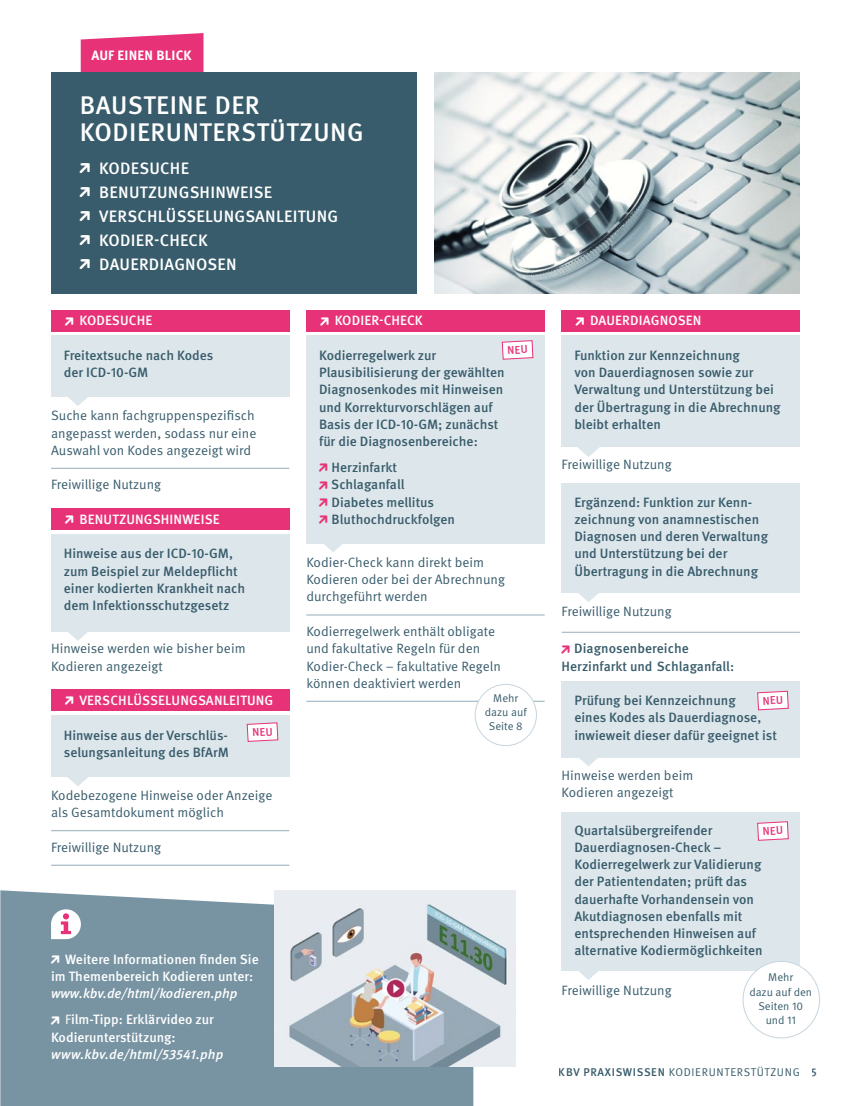
<style>
.page{position:relative;width:851px;height:1106px;background:#fff}
.page>*{position:absolute;margin:0;border:0;box-sizing:border-box;transform-origin:0 0}
.t1{font:500 25.5px/26.7px "Meta Pro";letter-spacing:.02em;color:#fff}
.t2{font:500 16.5px "Meta Pro";letter-spacing:.015em;color:#fff}
.t3{font:500 13.5px/17.2px "Meta Pro";color:#385c6b}
.t4{font:13.5px/17.2px "Meta Pro Norm";color:#385c6b}
.t5{font:500 13.5px/17.2px "Meta Pro";color:#fff}
.t6{font:italic 500 13.5px "Meta Pro";color:#fff}
.t7{font:700 13.5px "Meta Pro";letter-spacing:.015em;color:#fff}
.t8{font:11.25px/14.2px "Meta Pro Norm";color:#385c6b;text-align:center}
.t9{font:11.25px "Meta Pro Norm";letter-spacing:.06em;color:#385c6b}
.s1{font-family:"KBV pfeil 2022";font-weight:400}
.s2{font-family:"KBV pfeil 2022";font-weight:400;color:#e83278}
.s3{font-family:"Meta Pro Norm";font-weight:400}
.s4{font-family:"Meta Pro";font-weight:500}
</style>
<div class="page">
<div style="left:0;top:890px;width:473px;height:216px;background:#7894a3"></div>
<div style="left:51px;top:335px;width:238px;height:61px;background:#dde6eb"></div>
<div style="left:306px;top:335px;width:238px;height:208px;background:#dde6eb"></div>
<div style="left:561px;top:335px;width:238px;height:112px;background:#dde6eb"></div>
<div style="left:561px;top:483px;width:238px;height:109px;background:#dde6eb"></div>
<div style="left:561px;top:681px;width:238px;height:76px;background:#dde6eb"></div>
<div style="left:561px;top:811px;width:238px;height:159px;background:#dde6eb"></div>
<div style="left:51px;top:534px;width:238px;height:97px;background:#dde6eb"></div>
<div style="left:51px;top:715px;width:238px;height:61px;background:#dde6eb"></div>
<svg style="left:81px;top:33px;width:122px;height:39px;background:#e94383"></svg>
<img style="left:434px;top:72px;width:365px;height:221px">
<div style="left:51px;top:72px;width:366px;height:221px;background:#385c6b"></div>
<hr style="left:51px;top:468px;width:238px;height:1px;background:#95acba">
<hr style="left:51px;top:830px;width:238px;height:1px;background:#95acba">
<hr style="left:51px;top:864px;width:238px;height:1px;background:#95acba">
<div style="left:51px;top:310px;width:238px;height:21px;background:#e83278"></div>
<div style="left:51px;top:508px;width:238px;height:21px;background:#e83278"></div>
<div style="left:51px;top:689px;width:238px;height:21px;background:#e83278"></div>
<hr style="left:306px;top:614px;width:238px;height:1px;background:#95acba">
<hr style="left:306px;top:701px;width:238px;height:1px;background:#95acba">
<div style="left:306px;top:310px;width:238px;height:21px;background:#e83278"></div>
<hr style="left:561px;top:632px;width:238px;height:1px;background:#95acba">
<div style="left:561px;top:310px;width:238px;height:21px;background:#e83278"></div>
<div style="left:743px;top:961px;width:76px;height:77px;background:#fff;border-radius:50%"></div>
<div style="left:742px;top:961px;width:77px;height:77px;border:1px solid #c8d5de;border-radius:50%"></div>
<div style="left:475px;top:684px;width:61px;height:61px;background:#fff;border-radius:50%"></div>
<div style="left:474px;top:684px;width:62px;height:62px;border:1px solid #c8d5de;border-radius:50%"></div>
<svg style="left:65px;top:396px;width:25px;height:10px"></svg>
<svg style="left:321px;top:543px;width:24px;height:9px"></svg>
<svg style="left:577px;top:447px;width:23px;height:10px"></svg>
<svg style="left:576px;top:592px;width:24px;height:10px"></svg>
<svg style="left:576px;top:757px;width:24px;height:9px"></svg>
<svg style="left:576px;top:970px;width:24px;height:10px"></svg>
<svg style="left:65px;top:776px;width:25px;height:10px"></svg>
<svg style="left:65px;top:631px;width:25px;height:10px"></svg>
<svg style="left:51px;top:909px;width:30px;height:30px"></svg>
<img style="left:275px;top:890px;width:240px;height:176px">
<svg style="left:757px;top:690px;width:31px;height:20px"></svg>
<svg style="left:757px;top:821px;width:31px;height:20px"></svg>
<svg style="left:501px;top:340px;width:32px;height:20px"></svg>
<svg style="left:246px;top:722px;width:32px;height:20px"></svg>
<p class="t7" style="left:91px;top:45px;width:102px">AUF EINEN BLICK</p>
<h1 class="t1" style="left:80px;top:90px;width:285px">BAUSTEINE DER<br>KODIERUNTERSTÜTZUNG</h1>
<p class="t2" style="left:80px;top:155px;width:111px"><span class="s1">•</span> KODESUCHE</p>
<p class="t2" style="left:80px;top:179px;width:194px"><span class="s1">•</span> BENUTZUNGSHINWEISE</p>
<p class="t2" style="left:80px;top:203px;width:260px"><span class="s1">•</span> VERSCHLÜSSELUNGSANLEITUNG</p>
<p class="t2" style="left:80px;top:227px;width:129px"><span class="s1">•</span> KODIER-CHECK</p>
<p class="t2" style="left:80px;top:251px;width:158px"><span class="s1">•</span> DAUERDIAGNOSEN</p>
<p class="t5" style="left:65px;top:311px;width:89px"><span class="s1">•</span> KODESUCHE</p>
<p class="t3" style="left:64px;top:346px;width:151px">Freitextsuche nach Kodes der ICD-10-GM</p>
<p class="t4" style="left:51px;top:406px;width:207px;text-align:justify">Suche kann fachgruppenspezifisch angepasst werden, sodass nur eine Auswahl von Kodes angezeigt wird</p>
<p class="t4" style="left:51px;top:475px;width:112px">Freiwillige Nutzung</p>
<p class="t5" style="left:65px;top:509px;width:156px"><span class="s1">•</span> BENUTZUNGSHINWEISE</p>
<p class="t3" style="left:64px;top:544px;width:183px">Hinweise aus der ICD-10-GM, zum Beispiel zur Meldepflicht einer kodierten Krankheit nach dem Infektionsschutzgesetz</p>
<p class="t4" style="left:51px;top:639px;width:196px">Hinweise werden wie bisher beim<br>Kodieren angezeigt</p>
<p class="t5" style="left:65px;top:691px;width:210px"><span class="s1">•</span> VERSCHLÜSSELUNGSANLEITUNG</p>
<p class="t3" style="left:64px;top:725px;width:167px">Hinweise aus der Verschlüs&shy;selungsanleitung des BfArM</p>
<p class="t4" style="left:51px;top:785px;width:223px">Kodebezogene Hinweise oder Anzeige als Gesamtdokument möglich</p>
<p class="t4" style="left:51px;top:837px;width:112px">Freiwillige Nutzung</p>
<p class="t5" style="left:320px;top:311px;width:104px"><span class="s1">•</span> KODIER-CHECK</p>
<p class="t3" style="left:319px;top:346px;width:187px">Kodierregelwerk zur<br>Plausibilisierung der gewählten<br>Diagnosenkodes mit Hinweisen und Korrekturvorschlägen auf<br>Basis der ICD-10-GM; zunächst für die Diagnosenbereiche:</p>
<p class="t3" style="left:319px;top:458px;width:79px"><span class="s2">•</span> Herzinfarkt</p>
<p class="t3" style="left:319px;top:475px;width:87px"><span class="s2">•</span> Schlaganfall</p>
<p class="t3" style="left:319px;top:492px;width:116px"><span class="s2">•</span> Diabetes mellitus</p>
<p class="t3" style="left:319px;top:509px;width:137px"><span class="s2">•</span> Bluthochdruckfolgen</p>
<p class="t4" style="left:306px;top:553px;width:200px">Kodier-Check kann direkt beim<br>Kodieren oder bei der Abrechnung durchgeführt werden</p>
<p class="t4" style="left:306px;top:622px;width:196px">Kodierregelwerk enthält obligate und fakultative Regeln für den<br>Kodier-Check – fakultative Regeln können deaktiviert werden</p>
<p class="t8" style="left:485px;top:690px;width:43px">Mehr dazu auf<br>Seite 8</p>
<p class="t5" style="left:51px;top:949px;width:209px"><span class="s1">•</span> Weitere Informationen finden Sie im Themenbereich Kodieren unter:</p>
<p class="t6" style="left:51px;top:983px;width:188px">www.kbv.de/html/kodieren.php</p>
<p class="t5" style="left:51px;top:1010px;width:164px"><span class="s1">•</span> <span class="s3">F</span>ilm-Tipp: Erklärvideo zur<br>Kodierunterstützung:</p>
<p class="t6" style="left:51px;top:1043px;width:174px">www.kbv.de/html/53541.php</p>
<p class="t5" style="left:575px;top:311px;width:127px"><span class="s1">•</span> DAUERDIAGNOSEN</p>
<p class="t3" style="left:574px;top:346px;width:208px">Funktion zur Kennzeichnung<br>von Dauerdiagnosen sowie zur<br>Verwaltung und Unterstützung bei der Übertragung in die Abrechnung bleibt erhalten</p>
<p class="t4" style="left:561px;top:455px;width:112px">Freiwillige Nutzung</p>
<p class="t3" style="left:574px;top:492px;width:195px">Ergänzend: Funktion zur Kenn&shy;zeichnung von anamnestischen<br>Diagnosen und deren Verwaltung und Unterstützung bei der<br>Übertragung in die Abrechnung</p>
<p class="t4" style="left:561px;top:601px;width:112px">Freiwillige Nutzung</p>
<p class="t3" style="left:561px;top:639px;width:174px"><span class="s2">•</span> Diagnosenbereiche<br>Herzinfarkt und Schlaganfall:</p>
<p class="t3" style="left:574px;top:691px;width:204px">Prüfung bei Kennzeichnung<br>eines Kodes als Dauerdiagnose, inwieweit dieser dafür geeignet ist</p>
<p class="t4" style="left:561px;top:765px;width:133px">Hinweise werden beim<br>Kodieren angezeigt</p>
<p class="t3" style="left:574px;top:820px;width:190px">Quartalsübergreifender<br>Dauerdiagnosen-Check –<br>Kodierregelwerk zur Validierung der Patientendaten; prüft das dauerhafte Vorhandensein von<br>Akutdiagnosen ebenfalls mit entsprechenden Hinweisen auf alternative Kodiermöglichkeiten</p>
<p class="t4" style="left:561px;top:981px;width:112px">Freiwillige Nutzung</p>
<p class="t8" style="left:749px;top:969px;width:64px">Mehr<br>dazu auf den<br>Seiten 10 und 11</p>
<p class="t9" style="left:558px;top:1063px;width:260px"><span class="s4">KBV PRAXISWISSEN</span> KODIERUNTERSTÜTZUNG <span class="s4">5</span></p>
</div>
